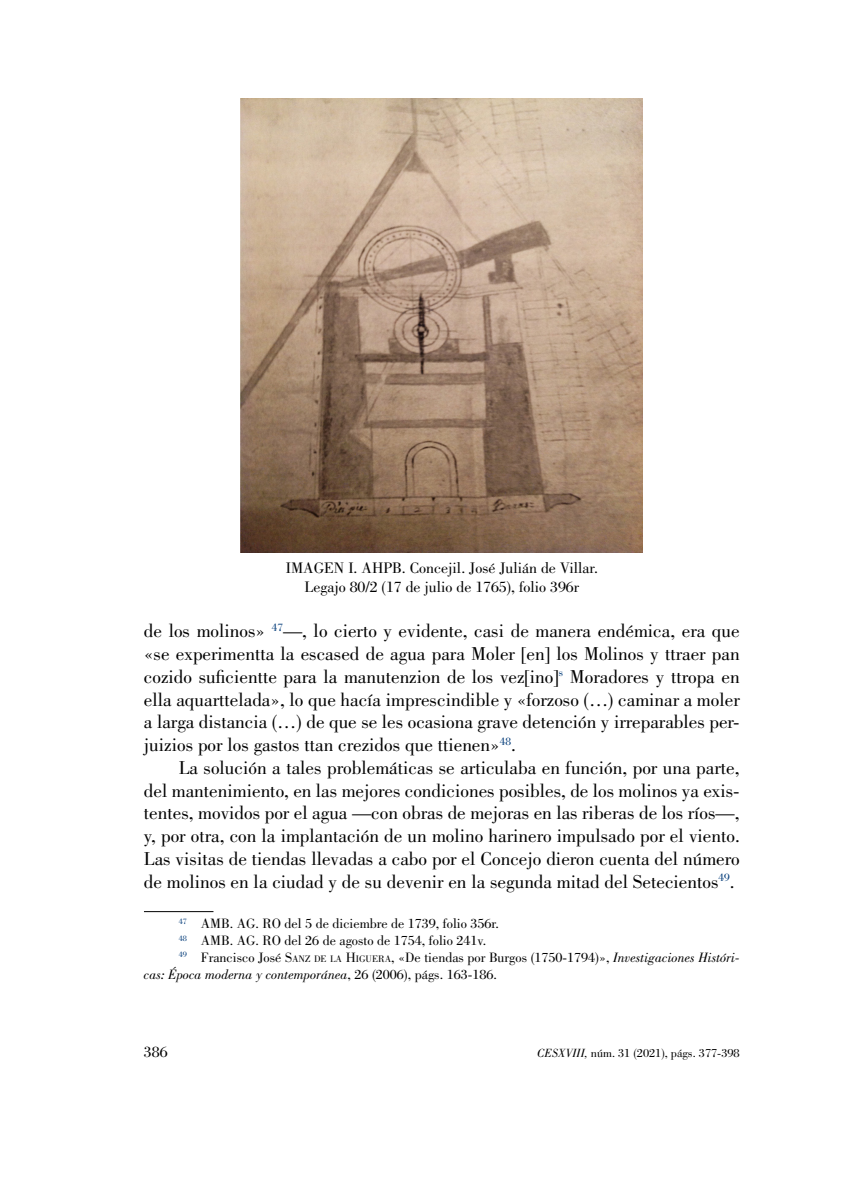
<style>
.page{position:relative;width:844px;height:1191px;background:#fff}
.page>*{position:absolute;margin:0;border:0;box-sizing:border-box;transform-origin:0 0}
.t1{font:19.25px/22.8px "Bodoni Std";color:#000;text-align:justify}
.t2{font:15.75px/18.9px "Bodoni Std";color:#000;text-align:center}
.t3{font:14px "Bodoni Std";color:#000}
.t4{font:italic 14px "Bodoni Std";color:#000}
.t5{font:12.25px "Bodoni Std";color:#000}
.s1{font-style:inherit}
.s2{font-size:9.8px}
.s3{font-style:italic}
.s4{font-style:normal}
</style>
<div class="page">
<hr style="left:144px;top:911px;width:69px;height:1px;background:#000">
<img style="left:241px;top:98px;width:401px;height:454px">
<p class="t2" style="left:286px;top:559px;width:313px">IMAGEN I. AHPB. Concejil. José Julián de Villar.<br>Legajo 80/2 (17 de julio de 1765), folio 396r</p>
<p class="t1" style="left:144px;top:620px;width:597px">de los molinos» <sup>47</sup>—, lo cierto y evidente, casi de manera endémica, era que «se experimentta la escased de agua para Moler [en] los Molinos y ttraer pan cozido suficientte para la manutenzion de los vez[ino]<sup>s</sup> Moradores y ttropa en ella aquarttelada», lo que hacía imprescindible y «forzoso (…) caminar a moler a larga distancia (…) de que se les ocasiona grave detención y irreparables per&shy;juizios por los gastos ttan crezidos que ttienen»<sup>48</sup>.</p>
<p class="t1" style="left:144px;top:756px;width:597px;text-indent:35px">La solución a tales problemáticas se articulaba en función, por una parte, del mantenimiento, en las mejores condiciones posibles, de los molinos ya exis&shy;tentes, movidos por el agua —con obras de mejoras en las riberas de los ríos—, y, por otra, con la implantación de un molino harinero impulsado por el viento.<br>Las visitas de tiendas llevadas a cabo por el Concejo dieron cuenta del número de molinos en la ciudad y de su devenir en la segunda mitad del Setecientos<sup>49</sup>.</p>
<p class="t3" style="left:179px;top:916px;width:322px"><sup>47</sup> AMB. AG. RO del 5 de diciembre de 1739, folio 356r.</p>
<p class="t3" style="left:179px;top:932px;width:309px"><sup>48</sup> AMB. AG. RO del 26 de agosto de 1754, folio 241v.</p>
<p class="t3" style="left:179px;top:949px;width:562px"><sup>49</sup> Francisco José <span class="s1">S</span><span class="s2">ANZ DE LA</span> <span class="s1">H</span><span class="s2">IGUERA</span>, «De tiendas por Burgos (1750-1794)», <span class="s3">Investigaciones Históri-</span></p>
<p class="t4" style="left:144px;top:966px;width:354px">cas: Época moderna y contemporánea<span class="s4">, 26 (2006), págs. 163-186.</span></p>
<p class="t2" style="left:144px;top:1042px;width:25px">386</p>
<p class="t5" style="left:537px;top:1046px;width:204px"><span class="s3">CESXVIII,</span> núm. 31 (2021), págs. 377-398</p>
</div>
